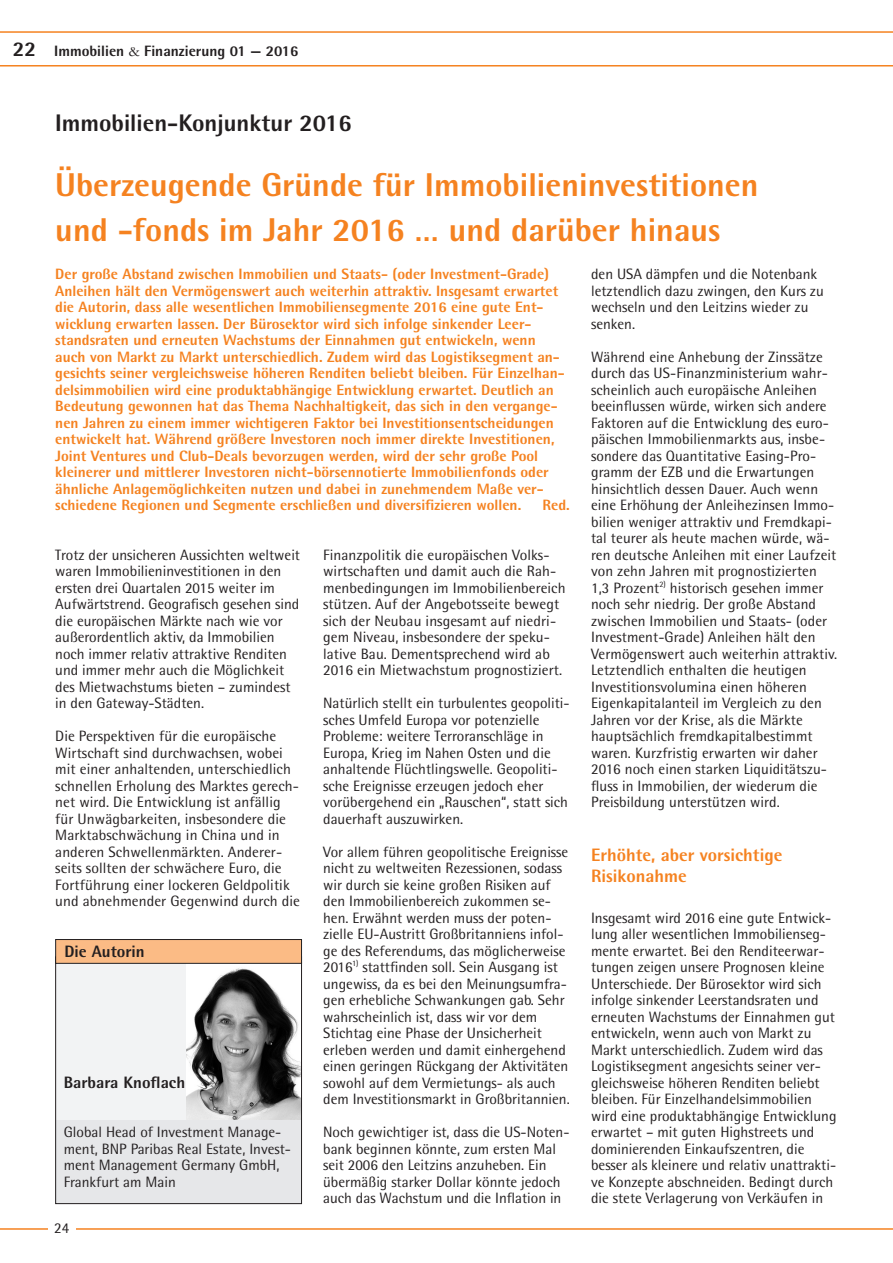
<style>
.page{position:relative;width:893px;height:1263px;background:#fff}
.page>*{position:absolute;margin:0;border:0;box-sizing:border-box;transform-origin:0 0}
.t1{font:800 33px/45px "Rotis Semi Sans";color:#f58220}
.t2{font:800 24px "Rotis Semi Sans";color:#231f20}
.t3{font:800 18px/21px "Rotis Semi Sans";color:#f58220}
.t4{font:800 16.5px "Rotis Semi Sans";color:#231f20}
.t5{font:15px/16.5px "Rotis Semi Sans";color:#231f20}
.t6{font:800 15px/16.5px "Rotis Semi Sans";color:#f58220}
.t7{font:800 15px "Rotis Semi Sans";color:#231f20}
.s1{font-size:21px}
.s2{font-family:"Garamond";font-weight:400}
</style>
<div class="page">
<hr style="left:0;top:1228px;width:893px;height:2px;background:#f58220">
<svg style="left:0;top:31px;width:893px;height:36px"></svg>
<div style="left:48px;top:1213px;width:27px;height:31px;background:#fff"></div>
<div style="left:55px;top:956px;width:247px;height:198px;background:#f2f3f4"></div>
<img style="left:186px;top:964px;width:114px;height:157px">
<div style="left:55px;top:1121px;width:247px;height:83px;background:#e6e7e9"></div>
<div style="left:55px;top:956px;width:247px;height:248px;border:1px solid #231f20"></div>
<div style="left:56px;top:939px;width:246px;height:24px;background:#fbbb85"></div>
<div style="left:55px;top:939px;width:247px;height:25px;border:1px solid #231f20"></div>
<p class="t7" style="left:13px;top:41px;width:287px"><span class="s1">22</span> Immobilien <span class="s2">&amp;</span> Finanzierung 01 — 2016</p>
<h2 class="t2" style="left:55px;top:107px;width:298px">Immobilien-Konjunktur 2016</h2>
<h1 class="t1" style="left:55px;top:162px;width:705px">Überzeugende Gründe für Immobilieninvestitionen und -fonds im Jahr 2016 … und darüber hinaus</h1>
<p class="t6" style="left:55px;top:265px;width:511px">Der große Abstand zwischen Immobilien und Staats- (oder Investment-Grade)<br>Anleihen hält den Vermögenswert auch weiterhin attraktiv. Insgesamt erwartet die Autorin, dass alle wesentlichen Immobiliensegmente 2016 eine gute Ent&shy;wicklung erwarten lassen. Der Bürosektor wird sich infolge sinkender Leer&shy;standsraten und erneuten Wachstums der Einnahmen gut entwickeln, wenn auch von Markt zu Markt unterschiedlich. Zudem wird das Logistiksegment an&shy;gesichts seiner vergleichsweise höheren Renditen beliebt bleiben. Für Einzelhan&shy;delsimmobilien wird eine produktabhängige Entwicklung erwartet. Deutlich an Bedeutung gewonnen hat das Thema Nachhaltigkeit, das sich in den vergange&shy;nen Jahren zu einem immer wichtigeren Faktor bei Investitionsentscheidungen entwickelt hat. Während größere Investoren noch immer direkte Investitionen, Joint Ventures und Club-Deals bevorzugen werden, wird der sehr große Pool kleinerer und mittlerer Investoren nicht-börsennotierte Immobilienfonds oder ähnliche Anlagemöglichkeiten nutzen und dabei in zunehmendem Maße ver&shy;schiedene Regionen und Segmente erschließen und diversifizieren wollen.</p>
<p class="t6" style="left:542px;top:496px;width:29px">Red.</p>
<p class="t5" style="left:55px;top:546px;width:246px">Trotz der unsicheren Aussichten weltweit waren Immobilieninvestitionen in den ersten drei Quartalen 2015 weiter im Aufwärtstrend. Geografisch gesehen sind die europäischen Märkte nach wie vor außerordentlich aktiv, da Immobilien noch immer relativ attraktive Renditen und immer mehr auch die Möglichkeit des Mietwachstums bieten – zumindest in den Gateway-Städten.</p>
<p class="t5" style="left:55px;top:728px;width:246px">Die Perspektiven für die europäische Wirtschaft sind durchwachsen, wobei mit einer anhaltenden, unterschiedlich schnellen Erholung des Marktes gerech&shy;net wird. Die Entwicklung ist anfällig für Unwägbarkeiten, insbesondere die Marktabschwächung in China und in anderen Schwellenmärkten. Anderer&shy;seits sollten der schwächere Euro, die Fortführung einer lockeren Geldpolitik und abnehmender Gegenwind durch die</p>
<p class="t4" style="left:65px;top:941px;width:82px">Die Autorin</p>
<p class="t4" style="left:64px;top:1071px;width:123px">Barbara Knoflach</p>
<p class="t5" style="left:64px;top:1124px;width:229px">Global Head of Investment Manage&shy;ment, BNP Paribas Real Estate, Invest&shy;ment Management Germany GmbH,<br>Frankfurt am Main</p>
<p class="t5" style="left:54px;top:1219px;width:17px">24</p>
<p class="t5" style="left:323px;top:546px;width:244px">Finanzpolitik die europäischen Volks&shy;wirtschaften und damit auch die Rah&shy;menbedingungen im Immobilienbereich stützen. Auf der Angebotsseite bewegt sich der Neubau insgesamt auf niedri&shy;gem Niveau, insbesondere der speku&shy;lative Bau. Dementsprechend wird ab 2016 ein Mietwachstum prognostiziert.</p>
<p class="t5" style="left:323px;top:695px;width:248px">Natürlich stellt ein turbulentes geopoliti&shy;sches Umfeld Europa vor potenzielle Probleme: weitere Terroranschläge in Europa, Krieg im Nahen Osten und die anhaltende Flüchtlingswelle. Geopoliti&shy;sche Ereignisse erzeugen jedoch eher vorübergehend ein „Rauschen“, statt sich dauerhaft auszuwirken.</p>
<p class="t5" style="left:323px;top:843px;width:248px">Vor allem führen geopolitische Ereignisse nicht zu weltweiten Rezessionen, sodass wir durch sie keine großen Risiken auf den Immobilienbereich zukommen se&shy;hen. Erwähnt werden muss der poten&shy;zielle EU-Austritt Großbritanniens infol&shy;ge des Referendums, das möglicherweise 2016<sup>1)</sup> stattfinden soll. Sein Ausgang ist ungewiss, da es bei den Meinungsumfra&shy;gen erhebliche Schwankungen gab. Sehr wahrscheinlich ist, dass wir vor dem Stichtag eine Phase der Unsicherheit erleben werden und damit einhergehend einen geringen Rückgang der Aktivitäten sowohl auf dem Vermietungs- als auch dem Investitionsmarkt in Großbritannien.</p>
<p class="t5" style="left:323px;top:1124px;width:248px">Noch gewichtiger ist, dass die US-Noten&shy;bank beginnen könnte, zum ersten Mal seit 2006 den Leitzins anzuheben. Ein übermäßig starker Dollar könnte jedoch auch das Wachstum und die Inflation in</p>
<p class="t5" style="left:591px;top:266px;width:234px">den USA dämpfen und die Notenbank letztendlich dazu zwingen, den Kurs zu wechseln und den Leitzins wieder zu senken.</p>
<p class="t5" style="left:591px;top:348px;width:248px">Während eine Anhebung der Zinssätze durch das US-Finanzministerium wahr&shy;scheinlich auch europäische Anleihen beeinflussen würde, wirken sich andere Faktoren auf die Entwicklung des euro&shy;päischen Immobilienmarkts aus, insbe&shy;sondere das Quantitative Easing-Pro&shy;gramm der EZB und die Erwartungen hinsichtlich dessen Dauer. Auch wenn eine Erhöhung der Anleihezinsen Immo&shy;bilien weniger attraktiv und Fremdkapi&shy;tal teurer als heute machen würde, wä&shy;ren deutsche Anleihen mit einer Laufzeit von zehn Jahren mit prognostizierten 1,3 Prozent<sup>2)</sup> historisch gesehen immer noch sehr niedrig. Der große Abstand zwischen Immobilien und Staats- (oder Investment-Grade) Anleihen hält den Vermögenswert auch weiterhin attraktiv.<br>Letztendlich enthalten die heutigen Investitionsvolumina einen höheren Eigenkapitalanteil im Vergleich zu den Jahren vor der Krise, als die Märkte hauptsächlich fremdkapitalbestimmt waren. Kurzfristig erwarten wir daher 2016 noch einen starken Liquiditätszu&shy;fluss in Immobilien, der wiederum die Preisbildung unterstützen wird.</p>
<p class="t3" style="left:591px;top:844px;width:193px">Erhöhte, aber vorsichtige<br>Risikonahme</p>
<p class="t5" style="left:591px;top:909px;width:247px">Insgesamt wird 2016 eine gute Entwick&shy;lung aller wesentlichen Immobilienseg&shy;mente erwartet. Bei den Renditeerwar&shy;tungen zeigen unsere Prognosen kleine Unterschiede. Der Bürosektor wird sich infolge sinkender Leerstandsraten und erneuten Wachstums der Einnahmen gut entwickeln, wenn auch von Markt zu Markt unterschiedlich. Zudem wird das Logistiksegment angesichts seiner ver&shy;gleichsweise höheren Renditen beliebt bleiben. Für Einzelhandelsimmobilien wird eine produktabhängige Entwicklung erwartet – mit guten Highstreets und dominierenden Einkaufszentren, die besser als kleinere und relativ unattrakti&shy;ve Konzepte abschneiden. Bedingt durch die stete Verlagerung von Verkäufen in</p>
</div>
